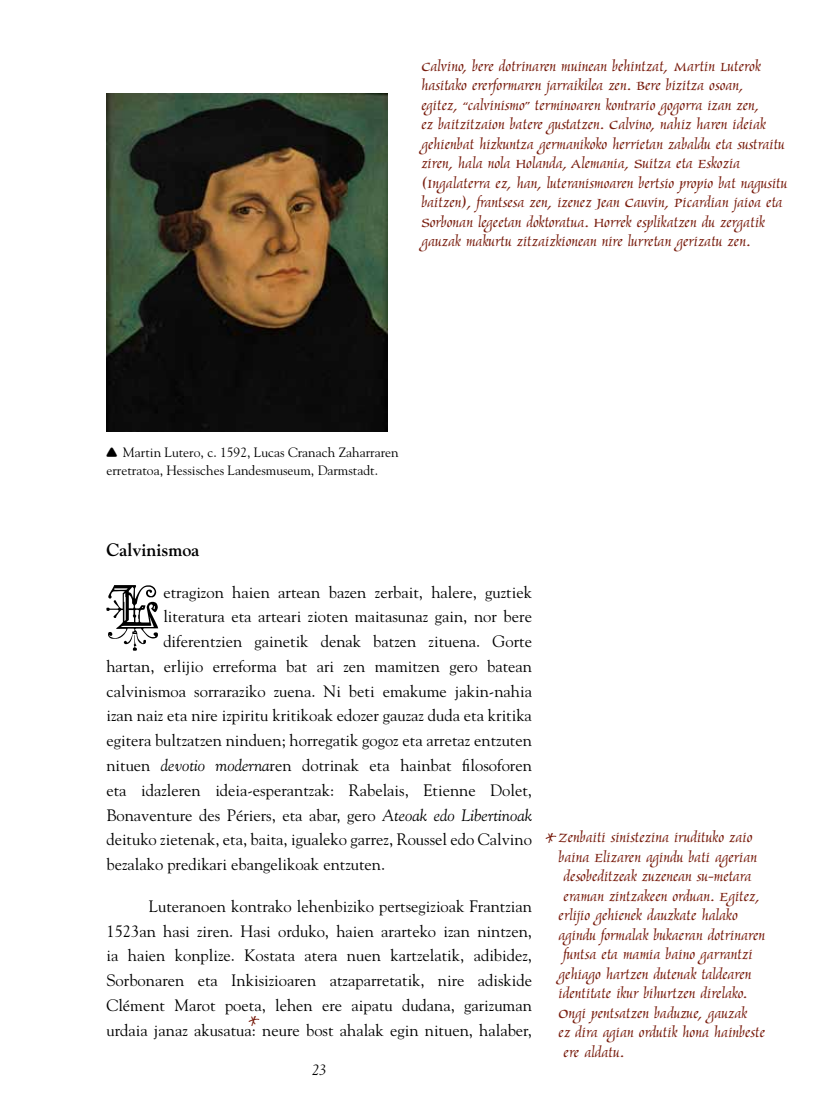
<style>
.page{position:relative;width:830px;height:1106px;background:#fff}
.page>*{position:absolute;margin:0;border:0;box-sizing:border-box;transform-origin:0 0}
.t1{font:57.6px "Kelly Ann Gothic";color:#000}
.t2{font:24px "Marydale";color:#7a1f10}
.t3{font:18px/19.5px "Marigold";color:#7a1f10;scale:1.25 1}
.t4{font:700 18px "Goudy";color:#000}
.t5{font:16.5px/24.8px "Goudy";color:#000;text-align:justify}
.t6{font:italic 15px "Goudy";color:#000}
.t7{font:13.5px/18px "Goudy";color:#000}
.s1{font-family:"Distro Bats"}
.s2{font-style:italic}
</style>
<div class="page">
<img style="left:106px;top:94px;width:281px;height:338px">
<p class="t3" style="left:421px;top:57px;width:294px">Calvino, bere dotrinaren muinean behintzat, Martin Luterok hasitako ererformaren jarraikilea zen. Bere bizitza osoan,<br>egitez, “calvinismo” terminoaren kontrario gogorra izan zen,<br>ez baitzitzaion batere gustatzen. Calvino, nahiz haren ideiak gehienbat hizkuntza germanikoko herrietan zabaldu eta sustraitu ziren, hala nola Holanda, Alemania, Suitza eta Eskozia (Ingalaterra ez, han, luteranismoaren bertsio propio bat nagusitu baitzen), frantsesa zen, izenez Jean Cauvin, Picardian jaioa eta Sorbonan legeetan doktoratua. Horrek esplikatzen du zergatik gauzak makurtu zitzaizkionean nire lurretan gerizatu zen.</p>
<p class="t7" style="left:106px;top:443px;width:294px"><span class="s1">&lt;</span> Martin Lutero, c. 1592, Lucas Cranach Zaharraren erretratoa, Hessisches Landesmuseum, Darmstadt.</p>
<p class="t4" style="left:106px;top:539px;width:95px">Calvinismoa</p>
<h1 class="t1" style="left:106px;top:573px;width:58px">L</h1>
<p class="t5" style="left:163px;top:579px;width:370px">etragizon haien artean bazen zerbait, halere, guztiek</p>
<p class="t5" style="left:163px;top:604px;width:370px">literatura eta arteari zioten maitasunaz gain, nor bere</p>
<p class="t5" style="left:163px;top:628px;width:370px">diferentzien gainetik denak batzen zituena. Gorte</p>
<p class="t5" style="left:106px;top:653px;width:427px">hartan, erlijio erreforma bat ari zen mamitzen gero batean</p>
<p class="t5" style="left:106px;top:678px;width:427px">calvinismoa sorraraziko zuena. Ni beti emakume jakin-nahia</p>
<p class="t5" style="left:106px;top:703px;width:427px">izan naiz eta nire izpiritu kritikoak edozer gauzaz duda eta kritika</p>
<p class="t5" style="left:106px;top:727px;width:427px">egitera bultzatzen ninduen; horregatik gogoz eta arretaz entzuten</p>
<p class="t5" style="left:106px;top:752px;width:427px">nituen <span class="s2">devotio moderna</span>ren dotrinak eta hainbat filosoforen</p>
<p class="t5" style="left:106px;top:777px;width:427px">eta idazleren ideia-esperantzak: Rabelais, Etienne Dolet,</p>
<p class="t5" style="left:106px;top:802px;width:427px">Bonaventure des Périers, eta abar, gero <span class="s2">Ateoak edo Libertinoak</span></p>
<p class="t5" style="left:106px;top:826px;width:427px">deituko zietenak, eta, baita, igualeko garrez, Roussel edo Calvino</p>
<p class="t5" style="left:106px;top:851px;width:280px">bezalako predikari ebangelikoak entzuten.</p>
<p class="t5" style="left:106px;top:893px;width:427px;text-indent:43px">Luteranoen kontrako lehenbiziko pertsegizioak Frantzian 1523an hasi ziren. Hasi orduko, haien ararteko izan nintzen, ia haien konplize. Kostata atera nuen kartzelatik, adibidez, Sorbonaren eta Inkisizioaren atzaparretatik, nire adiskide Clément Marot poeta, lehen ere aipatu dudana, garizuman urdaia janaz akusatua: neure bost ahalak egin nituen, halaber,</p>
<h2 class="t2" style="left:248px;top:1010px;width:13px">*</h2>
<p class="t6" style="left:311px;top:1061px;width:16px">23</p>
<p class="t3" style="left:558px;top:828px;width:167px">Zenbaiti sinistezina irudituko zaio baina Elizaren agindu bati agerian desobeditzeak zuzenean su-metara eraman zintzakeen orduan. Egitez, erlijio gehienek dauzkate halako agindu formalak bukaeran dotrinaren funtsa eta mamia baino garrantzi gehiago hartzen dutenak taldearen identitate ikur bihurtzen direlako.<br>Ongi pentsatzen baduzue, gauzak<br>ez dira agian ordutik hona hainbeste ere aldatu.</p>
<h2 class="t2" style="left:544px;top:828px;width:13px">*</h2>
</div>
